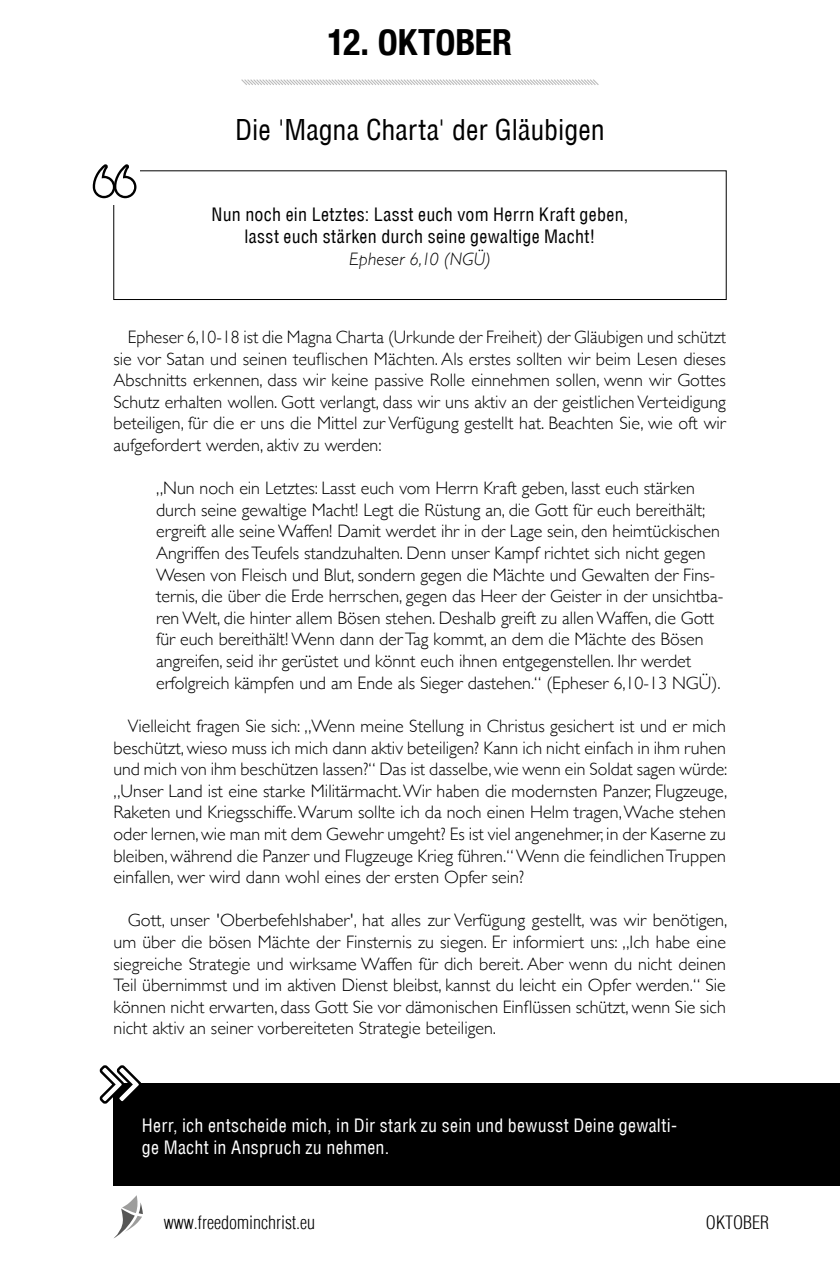
<style>
.page{position:relative;width:840px;height:1276px;background:#fff}
.page>*{position:absolute;margin:0;border:0;box-sizing:border-box;transform-origin:0 0}
.t1{font:700 condensed 36px "Helvetica Neue";color:#000}
.t2{font:condensed 28px "Helvetica";color:#000}
.t3{font:300 18px/21.6px "Gill Sans";color:#000;text-align:justify}
.t4{font:condensed 18px/22px "Helvetica";letter-spacing:.015em;color:#fff}
.t5{font:condensed 18px/22px "Helvetica";letter-spacing:.015em;color:#000;text-align:center}
.t6{font:300 condensed 18px "Helvetica";color:#000}
.t7{font:italic 300 18px "Gill Sans";letter-spacing:.01em;color:#000}
</style>
<div class="page">
<svg style="left:114px;top:1195px;width:29px;height:43px"></svg>
<svg style="left:241px;top:79px;width:358px;height:6px"></svg>
<div style="left:113px;top:171px;width:613px;height:129px;border:1px solid #000"></div>
<div style="left:113px;top:1083px;width:726px;height:102px;background:#000"></div>
<svg style="left:99px;top:1065px;width:42px;height:39px"></svg>
<div style="left:92px;top:157px;width:47px;height:48px;background:#fff"></div>
<svg style="left:93px;top:164px;width:43px;height:34px"></svg>
<h1 class="t1" style="left:327px;top:20px;width:186px">12. OKTOBER</h1>
<h2 class="t2" style="left:235px;top:113px;width:371px">Die 'Magna Charta' der Gläubigen</h2>
<p class="t5" style="left:211px;top:203px;width:418px">Nun noch ein Letztes: Lasst euch vom Herrn Kraft geben, lasst euch stärken durch seine gewaltige Macht!</p>
<p class="t7" style="left:349px;top:249px;width:143px">Epheser 6,10 (NGÜ)</p>
<p class="t3" style="left:113px;top:325px;width:613px;text-indent:14px">Epheser 6,10-18 ist die Magna Charta (Urkunde der Freiheit) der Gläubigen und schützt sie vor Satan und seinen teuflischen Mächten. Als erstes sollten wir beim Lesen dieses Abschnitts erkennen, dass wir keine passive Rolle einnehmen sollen, wenn wir Gottes Schutz erhalten wollen. Gott verlangt, dass wir uns aktiv an der geistlichen Verteidigung beteiligen, für die er uns die Mittel zur Verfügung gestellt hat. Beachten Sie, wie oft wir aufgefordert werden, aktiv zu werden:</p>
<p class="t3" style="left:156px;top:477px;width:568px;text-align:left">„Nun noch ein Letztes: Lasst euch vom Herrn Kraft geben, lasst euch stärken durch seine gewaltige Macht! Legt die Rüstung an, die Gott für euch bereithält; ergreift alle seine Waffen! Damit werdet ihr in der Lage sein, den heimtückischen Angriffen des Teufels standzuhalten. Denn unser Kampf richtet sich nicht gegen Wesen von Fleisch und Blut, sondern gegen die Mächte und Gewalten der Fins&shy;ternis, die über die Erde herrschen, gegen das Heer der Geister in der unsichtba&shy;ren Welt, die hinter allem Bösen stehen. Deshalb greift zu allen Waffen, die Gott für euch bereithält! Wenn dann der Tag kommt, an dem die Mächte des Bösen angreifen, seid ihr gerüstet und könnt euch ihnen entgegenstellen. Ihr werdet erfolgreich kämpfen und am Ende als Sieger dastehen.“ (Epheser 6,10-13 NGÜ).</p>
<p class="t3" style="left:113px;top:714px;width:615px;text-indent:14px">Vielleicht fragen Sie sich: „Wenn meine Stellung in Christus gesichert ist und er mich beschützt, wieso muss ich mich dann aktiv beteiligen? Kann ich nicht einfach in ihm ruhen und mich von ihm beschützen lassen?“ Das ist dasselbe, wie wenn ein Soldat sagen würde: „Unser Land ist eine starke Militärmacht. Wir haben die modernsten Panzer, Flugzeuge, Raketen und Kriegsschiffe. Warum sollte ich da noch einen Helm tragen, Wache stehen oder lernen, wie man mit dem Gewehr umgeht? Es ist viel angenehmer, in der Kaserne zu bleiben, während die Panzer und Flugzeuge Krieg führen.“ Wenn die feindlichen Truppen einfallen, wer wird dann wohl eines der ersten Opfer sein?</p>
<p class="t3" style="left:113px;top:909px;width:615px;text-indent:14px">Gott, unser 'Oberbefehlshaber', hat alles zur Verfügung gestellt, was wir benötigen, um über die bösen Mächte der Finsternis zu siegen. Er informiert uns: „Ich habe eine siegreiche Strategie und wirksame Waffen für dich bereit. Aber wenn du nicht deinen Teil übernimmst und im aktiven Dienst bleibst, kannst du leicht ein Opfer werden.“ Sie können nicht erwarten, dass Gott Sie vor dämonischen Einflüssen schützt, wenn Sie sich nicht aktiv an seiner vorbereiteten Strategie beteiligen.</p>
<p class="t4" style="left:142px;top:1114px;width:536px">Herr, ich entscheide mich, in Dir stark zu sein und bewusst Deine gewalti&shy;ge Macht in Anspruch zu nehmen.</p>
<p class="t6" style="left:164px;top:1211px;width:152px">www.freedominchrist.eu</p>
<p class="t6" style="left:705px;top:1211px;width:64px">OKTOBER</p>
</div>
